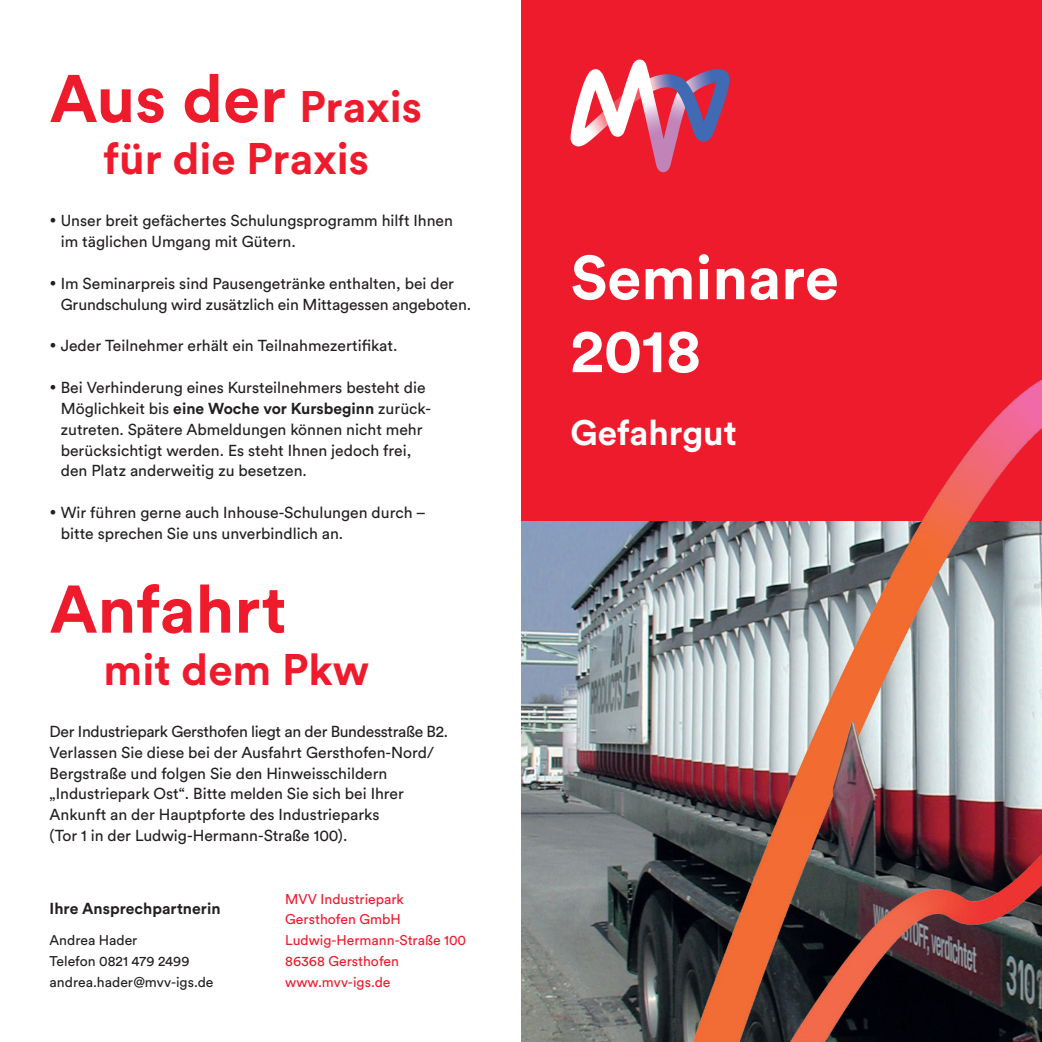
<style>
.page{position:relative;width:1042px;height:1042px;background:#fff}
.page>*{position:absolute;margin:0;border:0;box-sizing:border-box;transform-origin:0 0}
.t1{font:700 66.5px "Circular Pro";color:#ee1b2d}
.t2{font:700 61.25px "Circular Pro";color:#fff}
.t3{font:700 43.75px "Circular Pro";color:#ee1b2d}
.t4{font:700 35px "Circular Pro";color:#fff}
.t5{font:15.75px/20.8px "Circular Pro";color:#231f20}
.t6{font:700 15.75px "Circular Pro";color:#231f20}
.t7{font:14px/20.8px "Circular Pro";color:#ee1b2d}
.t8{font:14px/20.8px "Circular Pro";color:#231f20}
.s1{font-size:43.75px}
.s2{font-weight:700}
</style>
<div class="page">
<div style="left:521px;top:0;width:521px;height:521px;background:#ee1b2d"></div>
<svg style="left:570px;top:60px;width:159px;height:112px"></svg>
<img style="left:931px;top:379px;width:111px;height:128px">
<img style="left:521px;top:507px;width:521px;height:535px">
<p class="t1" style="left:50px;top:53px;width:374px">Aus der <span class="s1">Praxis</span></p>
<p class="t3" style="left:104px;top:129px;width:267px">für die Praxis</p>
<p class="t5" style="left:61px;top:210px;width:394px;text-indent:-11px">• Unser breit gefächertes Schulungsprogramm hilft Ihnen im täglichen Umgang mit Gütern.</p>
<p class="t5" style="left:61px;top:272px;width:412px;text-indent:-11px">• Im Seminarpreis sind Pausengetränke enthalten, bei der<br>Grundschulung wird zusätzlich ein Mittagessen angeboten.</p>
<p class="t5" style="left:50px;top:335px;width:349px">• Jeder Teilnehmer erhält ein Teilnahmezertifikat.</p>
<p class="t5" style="left:61px;top:376px;width:372px;text-indent:-11px">• Bei Verhinderung eines Kursteilnehmers besteht die Möglichkeit bis <span class="s2">eine Woche vor Kursbeginn</span> zurück&shy;zutreten. Spätere Abmeldungen können nicht mehr berücksichtigt werden. Es steht Ihnen jedoch frei, den Platz anderweitig zu besetzen.</p>
<p class="t5" style="left:61px;top:501px;width:367px;text-indent:-11px">• Wir führen gerne auch Inhouse-Schulungen durch – bitte sprechen Sie uns unverbindlich an.</p>
<p class="t1" style="left:50px;top:563px;width:238px">Anfahrt</p>
<p class="t3" style="left:104px;top:639px;width:267px">mit dem Pkw</p>
<p class="t5" style="left:50px;top:720px;width:400px">Der Industriepark Gersthofen liegt an der Bundesstraße B2.<br>Verlassen Sie diese bei der Ausfahrt Gersthofen-Nord/ Bergstraße und folgen Sie den Hinweisschildern „Industriepark Ost“. Bitte melden Sie sich bei Ihrer Ankunft an der Hauptpforte des Industrieparks<br>(Tor 1 in der Ludwig-Hermann-Straße 100).</p>
<p class="t6" style="left:50px;top:897px;width:172px">Ihre Ansprechpartnerin</p>
<p class="t8" style="left:50px;top:929px;width:89px">Andrea Hader</p>
<p class="t8" style="left:50px;top:950px;width:165px">Telefon 0821 479 2499 andrea.hader@mvv-igs.de</p>
<p class="t7" style="left:285px;top:887px;width:182px">MVV Industriepark<br>Gersthofen GmbH<br>Ludwig-Hermann-Straße 100<br>86368 Gersthofen</p>
<p class="t7" style="left:285px;top:971px;width:107px">www.mvv-igs.de</p>
<p class="t2" style="left:570px;top:235px;width:270px">Seminare</p>
<p class="t2" style="left:570px;top:308px;width:132px">2018</p>
<p class="t4" style="left:570px;top:409px;width:168px">Gefahrgut</p>
</div>
